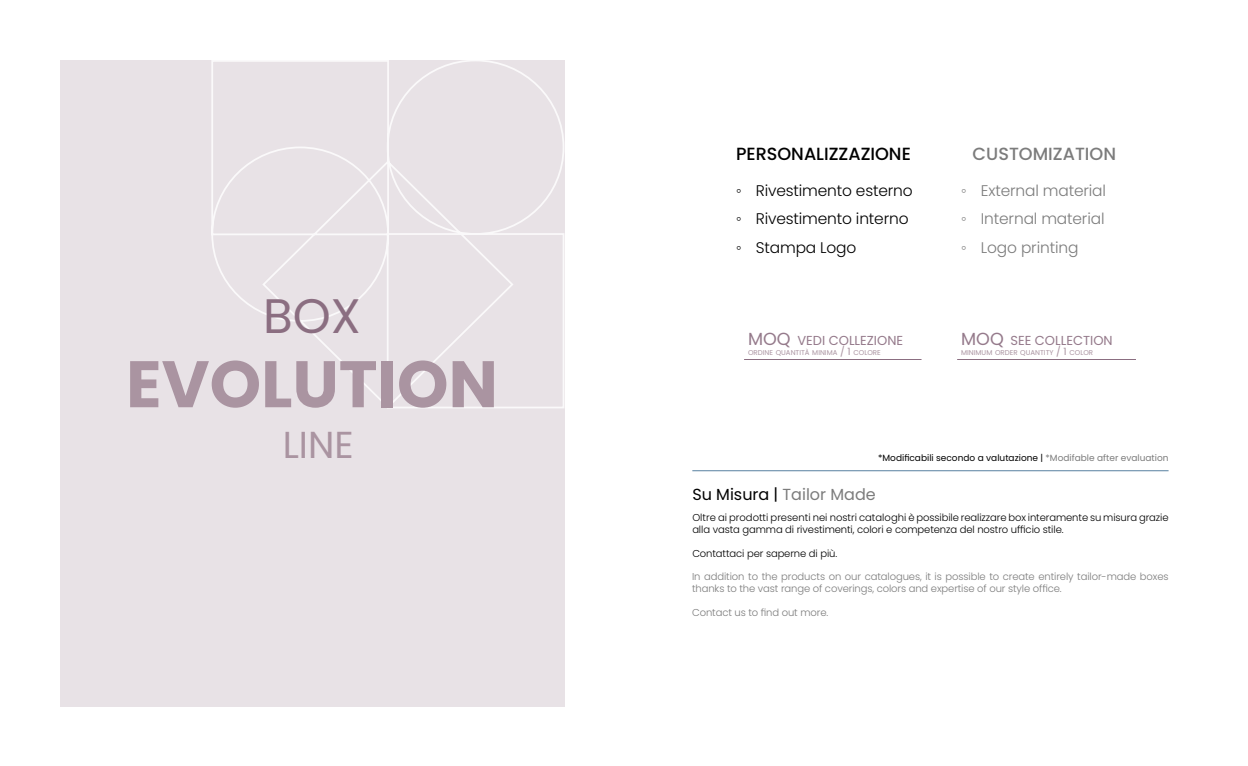
<style>
.page{position:relative;width:1248px;height:766px;background:#fff}
.page>*{position:absolute;margin:0;border:0;box-sizing:border-box;transform-origin:0 0}
.t1{font:700 65.6px "Poppins";color:#aa94a1}
.t2{font:48.4px "Poppins";color:#8b6e81}
.t3{font:37.5px "Poppins";color:#aa94a1}
.t4{font:500 17.6px "Poppins";color:#000}
.t5{font:500 17.6px "Poppins";color:#7c7c7c}
.t6{font:16px "Poppins";color:#7c7c7c}
.t7{font:300 15.4px "Poppins";letter-spacing:-.01em;color:#000}
.t8{font:300 15.4px "Poppins";letter-spacing:-.01em;color:#7c7c7c}
.t9{font:13px "Poppins";color:#957a8b}
.t10{font:300 10px/12px "Poppins";letter-spacing:-.01em;color:#000}
.t11{font:300 10px/12px "Poppins";letter-spacing:-.01em;color:#7c7c7c}
.t12{font:9px "Poppins";color:#000}
.t13{font:7px "Poppins";color:#aa94a1}
.s1{font-family:"Arial Narrow";font-weight:400}
.s2{font-size:17.5px}
.s3{font-size:10px}
.s4{color:#7c7c7c}
.s5{color:#000}
</style>
<div class="page">
<div style="left:60px;top:60px;width:504px;height:646px;background:#e8e2e6"></div>
<svg style="left:211px;top:60px;width:354px;height:349px"></svg>
<hr style="left:744px;top:359px;width:177px;height:1px;background:#8b6e81">
<hr style="left:957px;top:359px;width:178px;height:1px;background:#8b6e81">
<hr style="left:692px;top:470px;width:476px;height:1px;background:#5881a0">
<p class="t2" style="left:263px;top:288px;width:99px">BOX</p>
<p class="t1" style="left:126px;top:346px;width:373px">EVOLUTION</p>
<p class="t3" style="left:283px;top:423px;width:73px">LINE</p>
<p class="t4" style="left:736px;top:144px;width:176px">PERSONALIZZAZIONE</p>
<p class="t7" style="left:736px;top:181px;width:178px"><span class="s1">◦</span> Rivestimento esterno</p>
<p class="t7" style="left:736px;top:210px;width:174px"><span class="s1">◦</span> Rivestimento interno</p>
<p class="t7" style="left:736px;top:238px;width:122px"><span class="s1">◦</span> Stampa Logo</p>
<p class="t9" style="left:748px;top:333px;width:157px"><span class="s2">MOQ</span> VEDI COLLEZIONE</p>
<p class="t13" style="left:748px;top:349px;width:19px">ORDINE</p>
<p class="t13" style="left:775px;top:349px;width:105px">QUANTITÀ MINI MA <span class="s3">/ 1</span> COLORE</p>
<p class="t5" style="left:972px;top:144px;width:145px">CUSTOMIZATION</p>
<p class="t8" style="left:961px;top:181px;width:146px"><span class="s1">◦</span> External material</p>
<p class="t8" style="left:961px;top:210px;width:145px"><span class="s1">◦</span> Internal material</p>
<p class="t8" style="left:961px;top:238px;width:119px"><span class="s1">◦</span> Logo printing</p>
<p class="t9" style="left:961px;top:333px;width:153px"><span class="s2">MOQ</span> SEE COLLECTION</p>
<p class="t13" style="left:961px;top:349px;width:133px">MINI MUM ORDER QUANTITY <span class="s3">/ 1</span> COLOR</p>
<p class="t12" style="left:878px;top:452px;width:292px">*Modificabili secondo a valutazione | <span class="s4">*Modifable after evaluation</span></p>
<p class="t6" style="left:692px;top:485px;width:185px"><span class="s5">Su Misura |</span> Tailor Made</p>
<p class="t10" style="left:692px;top:511px;width:477px">Oltre ai prodotti presenti nei nostri cataloghi è possibile realizzare box interamente su misura grazie alla vasta gamma di rivestimenti, colori e competenza del nostro ufficio stile.</p>
<p class="t10" style="left:692px;top:547px;width:146px">Contattaci per saperne di più.</p>
<p class="t11" style="left:692px;top:570px;width:478px">In addition to the products on our catalogues, it is possible to create entirely tailor-made boxes thanks to the vast range of coverings, colors and expertise of our style office.</p>
<p class="t11" style="left:692px;top:606px;width:138px">Contact us to find out more.</p>
</div>
